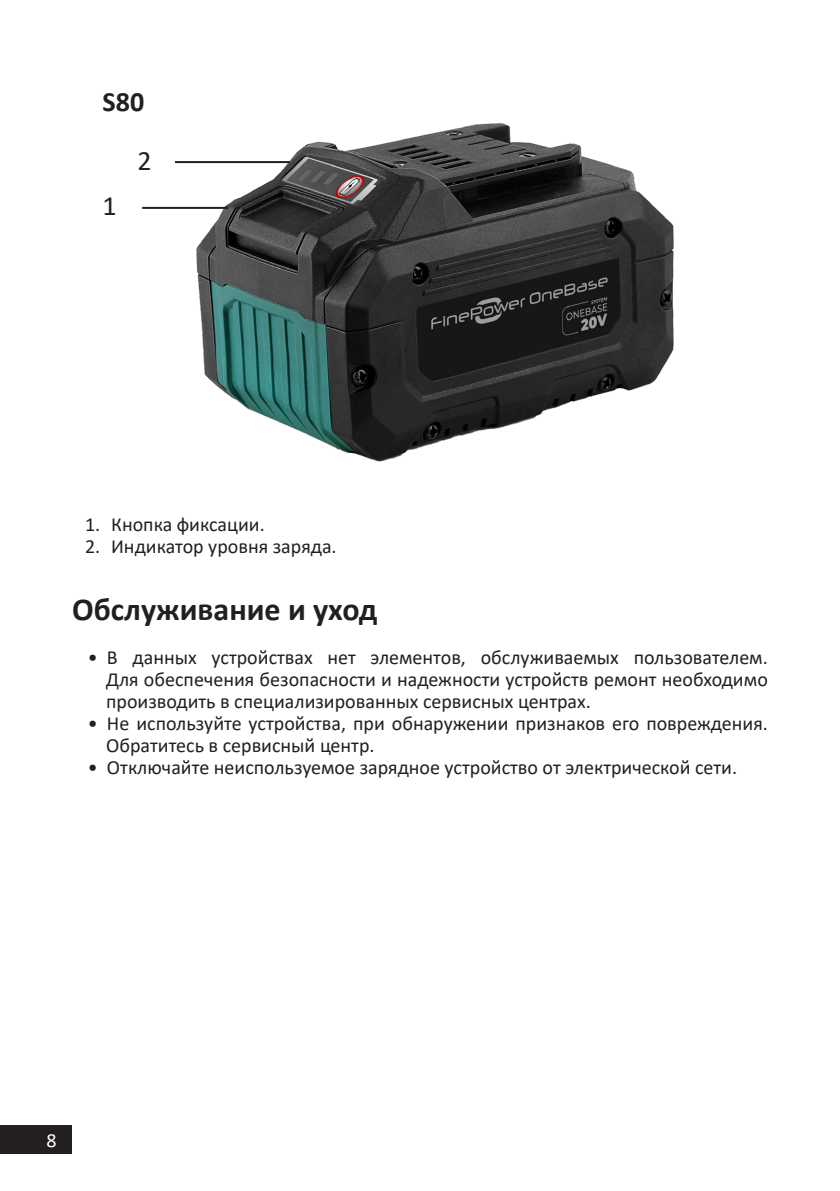
<style>
.page{position:relative;width:840px;height:1191px;background:#fff}
.page>*{position:absolute;margin:0;border:0;box-sizing:border-box;transform-origin:0 0}
.Заголовок_16{font:700 32px "Calibri";color:#231f20}
.t1{font:700 28px "Calibri";color:#231f20}
.t2{font:28px "Calibri";color:#231f20}
.t3{font:20px/22px "Calibri";color:#231f20;text-align:justify}
.t4{font:20px "Calibri";color:#fff}
</style>
<div class="page">
<div style="left:0;top:1125px;width:72px;height:29px;background:#231f20"></div>
<img style="left:142px;top:123px;width:532px;height:339px">
<hr style="left:142px;top:207px;width:86px;height:2px;background:#231f20">
<hr style="left:175px;top:161px;width:115px;height:2px;background:#231f20">
<p class="t1" style="left:103px;top:82px;width:43px">S80</p>
<p class="t2" style="left:103px;top:186px;width:16px">1</p>
<p class="t2" style="left:137px;top:142px;width:16px">2</p>
<p class="t3" style="left:85px;top:512px;width:181px">1. Кнопка фиксации.</p>
<p class="t3" style="left:85px;top:534px;width:253px">2. Индикатор уровня заряда.</p>
<p class="Заголовок_16" style="left:72px;top:586px;width:307px">Обслуживание и уход</p>
<p class="t3" style="left:106px;top:646px;width:663px;text-indent:-18px">• В данных устройствах нет элементов, обслуживаемых пользователем.<br>Для обеспечения безопасности и надежности устройств ремонт необходимо производить в специализированных сервисных центрах.</p>
<p class="t3" style="left:106px;top:712px;width:663px;text-indent:-18px">• Не используйте устройства, при обнаружении признаков его повреждения.<br>Обратитесь в сервисный центр.</p>
<p class="t3" style="left:88px;top:756px;width:650px">• Отключайте неиспользуемое зарядное устройство от электрической сети.</p>
<p class="t4" style="left:47px;top:1127px;width:12px">8</p>
</div>
